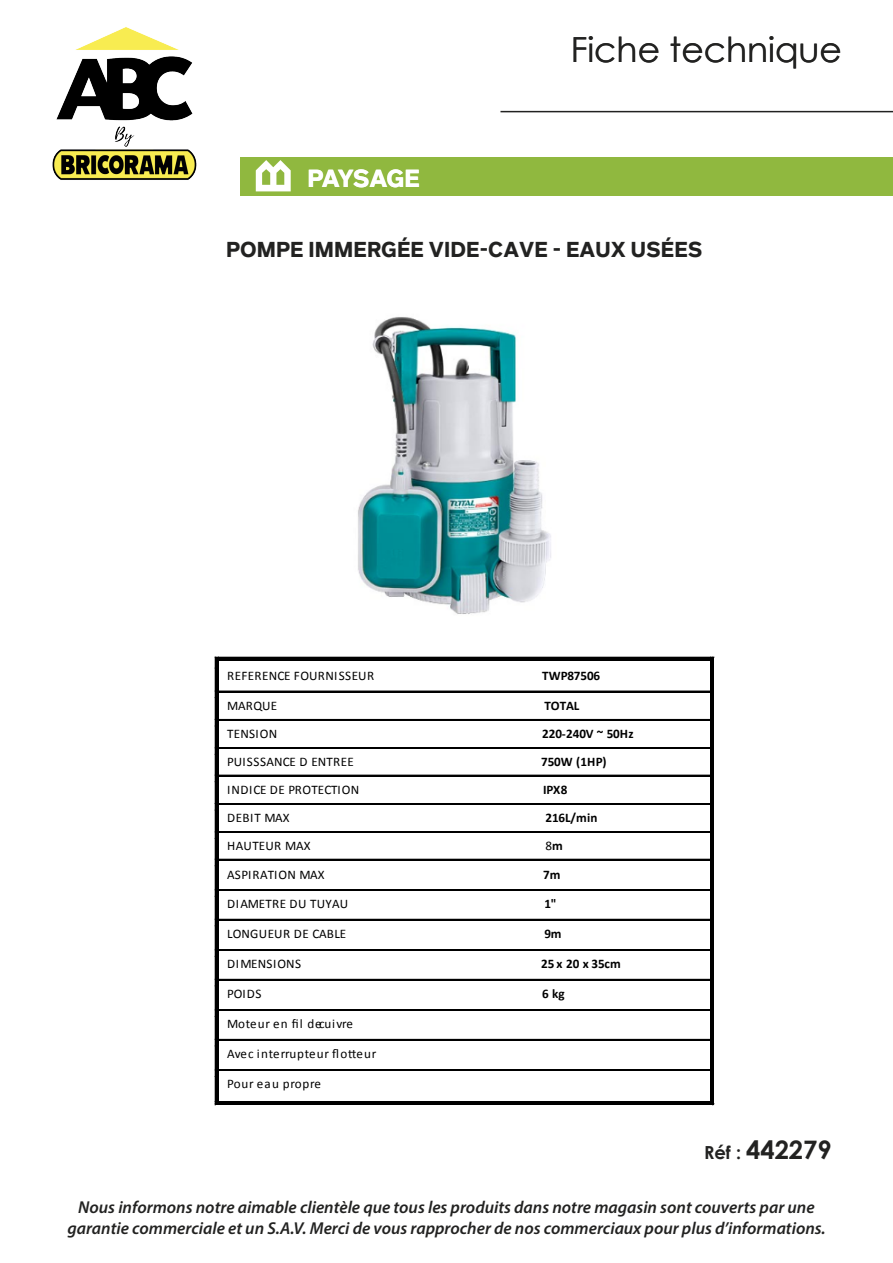
<style>
.page{position:relative;width:893px;height:1263px;background:#fff}
.page>*{position:absolute;margin:0;border:0;box-sizing:border-box;transform-origin:0 0}
.t1{font:34.5px "Century Gothic";color:#222221}
.t2{font:700 25.5px "Century Gothic";color:#222221}
.t3{font:700 24px "Infra";letter-spacing:-.035em;color:#fff}
.t4{font:700 21px "Infra";letter-spacing:.005em;color:#222221}
.t5{font:italic 600 17.25px/20.7px "Myriad Pro";color:#222221;text-align:center}
.t6{font:13.05px "Calibri";letter-spacing:.02em;color:#000}
.t7{font:700 13.05px "Calibri";letter-spacing:-.005em;color:#000}
.t8{font:13.05px "Calibri";letter-spacing:.055em;color:#000}
.s1{font-weight:700}
.s2{font-size:18px}
</style>
<div class="page">
<hr style="left:500px;top:111px;width:393px;height:1px;background:#222221">
<img style="left:52px;top:27px;width:145px;height:153px">
<div style="left:240px;top:157px;width:653px;height:39px;background:#90b83f"></div>
<svg style="left:256px;top:160px;width:35px;height:31px"></svg>
<hr style="left:218px;top:657px;width:493px;height:1px;background:#000">
<hr style="left:218px;top:659px;width:493px;height:1px;background:#000">
<hr style="left:218px;top:691px;width:493px;height:1px;background:#000">
<hr style="left:218px;top:719px;width:493px;height:1px;background:#000">
<hr style="left:218px;top:748px;width:493px;height:1px;background:#000">
<hr style="left:218px;top:747px;width:493px;height:1px;background:#000">
<hr style="left:218px;top:775px;width:493px;height:1px;background:#000">
<hr style="left:218px;top:803px;width:493px;height:1px;background:#000">
<hr style="left:218px;top:832px;width:493px;height:1px;background:#000">
<hr style="left:218px;top:859px;width:493px;height:1px;background:#000">
<hr style="left:218px;top:890px;width:493px;height:1px;background:#000">
<hr style="left:218px;top:889px;width:493px;height:1px;background:#000">
<hr style="left:218px;top:919px;width:493px;height:1px;background:#000">
<hr style="left:218px;top:950px;width:493px;height:1px;background:#000">
<hr style="left:218px;top:949px;width:493px;height:1px;background:#000">
<hr style="left:218px;top:979px;width:493px;height:1px;background:#000">
<hr style="left:218px;top:1010px;width:493px;height:1px;background:#000">
<hr style="left:218px;top:1009px;width:493px;height:1px;background:#000">
<hr style="left:218px;top:1039px;width:493px;height:1px;background:#000">
<hr style="left:218px;top:1070px;width:493px;height:1px;background:#000">
<svg style="left:215px;top:657px;width:3px;height:448px"></svg>
<hr style="left:218px;top:1104px;width:493px;height:1px;background:#000">
<hr style="left:218px;top:1103px;width:493px;height:1px;background:#000">
<hr style="left:218px;top:1101px;width:493px;height:2px;background:#000">
<hr style="left:710px;top:657px;width:4px;height:448px;background:#000">
<img style="left:358px;top:317px;width:193px;height:297px">
<h3 class="t3" style="left:308px;top:161px;width:114px">PAYSAGE</h3>
<h1 class="t1" style="left:571px;top:25px;width:273px">Fiche technique</h1>
<p class="t4" style="left:226px;top:235px;width:478px">POMPE IMMERGÉE VIDE-CAVE - EAUX USÉES</p>
<p class="t6" style="left:227px;top:667px;width:148px">REFERENCE FOURNISSEUR</p>
<p class="t7" style="left:542px;top:667px;width:60px">TWP87506</p>
<p class="t6" style="left:227px;top:697px;width:52px">MARQUE</p>
<p class="t7" style="left:544px;top:697px;width:37px">TOTAL</p>
<p class="t6" style="left:227px;top:725px;width:51px">TENSION</p>
<p class="t7" style="left:542px;top:725px;width:93px">220-240V ~ 50Hz</p>
<p class="t6" style="left:227px;top:754px;width:128px">PUISSSANCE D ENTREE</p>
<p class="t7" style="left:541px;top:754px;width:67px">750W (1HP)</p>
<p class="t6" style="left:227px;top:781px;width:133px">INDICE DE PROTECTION</p>
<p class="t7" style="left:543px;top:781px;width:26px">IPX8</p>
<p class="t6" style="left:227px;top:809px;width:64px">DEBIT MAX</p>
<p class="t7" style="left:545px;top:809px;width:53px">216L/min</p>
<p class="t6" style="left:227px;top:838px;width:85px">HAUTEUR MAX</p>
<p class="t6" style="left:545px;top:838px;width:19px">8<span class="s1">m</span></p>
<p class="t6" style="left:227px;top:866px;width:99px">ASPIRATION MAX</p>
<p class="t7" style="left:543px;top:866px;width:19px">7m</p>
<p class="t6" style="left:227px;top:896px;width:122px">DIAMETRE DU TUYAU</p>
<p class="t7" style="left:544px;top:896px;width:14px">1"</p>
<p class="t6" style="left:227px;top:925px;width:120px">LONGUEUR DE CABLE</p>
<p class="t7" style="left:544px;top:925px;width:19px">9m</p>
<p class="t6" style="left:227px;top:956px;width:75px">DIMENSIONS</p>
<p class="t7" style="left:541px;top:956px;width:81px">25 x 20 x 35cm</p>
<p class="t6" style="left:227px;top:985px;width:36px">POIDS</p>
<p class="t7" style="left:542px;top:985px;width:24px">6 kg</p>
<p class="t8" style="left:227px;top:1016px;width:127px">Moteur en fil decuivre</p>
<p class="t8" style="left:227px;top:1045px;width:151px">Avec interrupteur flotteur</p>
<p class="t8" style="left:227px;top:1076px;width:95px">Pour eau propre</p>
<h2 class="t2" style="left:704px;top:1130px;width:129px"><span class="s2">Réf :</span> 442279</h2>
<p class="t5" style="left:67px;top:1196px;width:760px">Nous informons notre aimable clientèle que tous les produits dans notre magasin sont couverts par une garantie commerciale et un S.A.V. Merci de vous rapprocher de nos commerciaux pour plus d’informations.</p>
</div>
